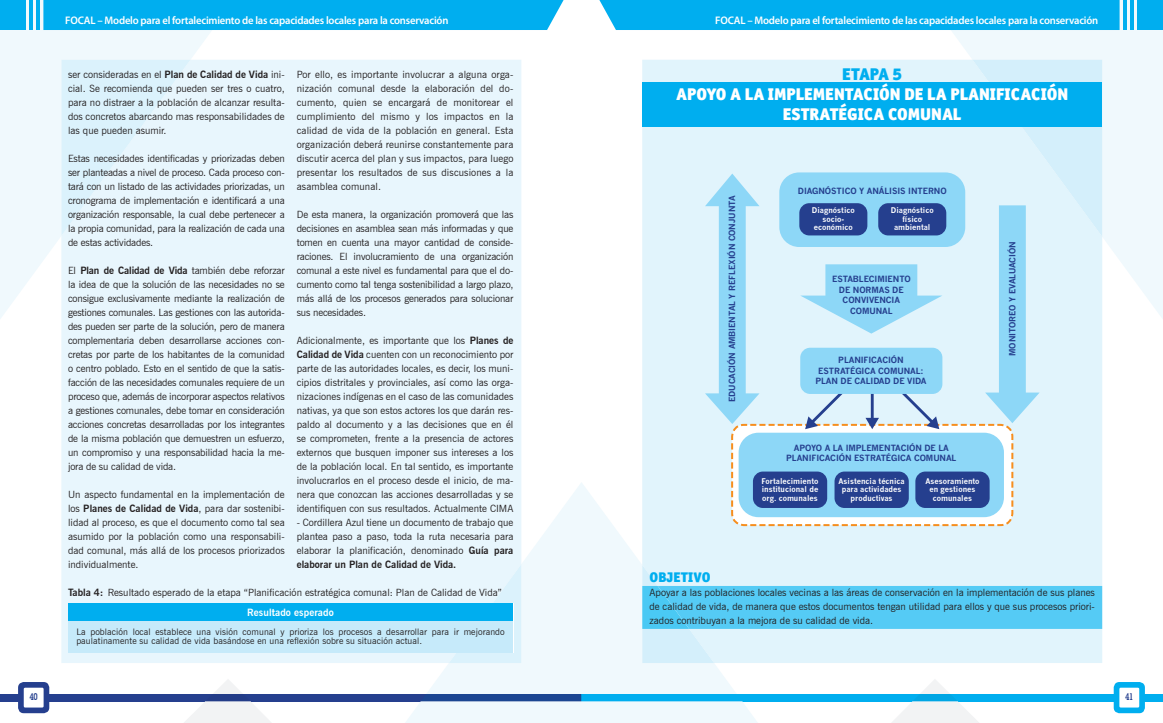
<style>
.page{position:relative;width:1163px;height:723px;background:#fff}
.page>*{position:absolute;margin:0;border:0;box-sizing:border-box;transform-origin:0 0}
.t1{font:900 17px/20px "Officina San ITC";color:#fff;text-align:center}
.t2{font:900 17px "Officina San ITC";letter-spacing:-.025em;color:#00aeef}
.t3{font:900 14px "Officina San ITC";color:#00aeef}
.t4{font:600 11px "Myriad Pro";letter-spacing:-.02em;color:#fff}
.t5{font:10px/14px "News Gothic BT";color:#231f20;text-align:justify}
.t6{font:700 10px "News Gothic BT";letter-spacing:.01em;color:#fff}
.t7{font:700 9.6px "Geometric Slab 703 BT";color:#253f8e;scale:.83 1}
.t8{font:9px/9px "News Gothic BT";letter-spacing:.01em;color:#231f20}
.t9{font:700 8.4px/10.5px "News Gothic";letter-spacing:-.01em;color:#253f8e;text-align:center}
.t10{font:700 7.7px/8.4px "News Gothic";color:#fff;text-align:center}
.s1{font-weight:700}
</style>
<div class="page">
<div style="left:0;top:694px;width:581px;height:7px;background:#253f8e"></div>
<div style="left:581px;top:694px;width:581px;height:7px;background:#00aeef"></div>
<div style="left:18px;top:682px;width:31px;height:31px;background:#253f8e;border-radius:6px"></div>
<svg style="left:1113px;top:682px;width:31px;height:31px"></svg>
<div style="left:24px;top:688px;width:20px;height:19px;background:#fff"></div>
<div style="left:1119px;top:688px;width:19px;height:19px;background:#fff"></div>
<svg style="left:951px;top:0;width:211px;height:320px;fill:#f0f9fd"></svg>
<svg style="left:0;top:0;width:212px;height:319px;fill:#f0f9fd"></svg>
<svg style="left:890px;top:680px;width:89px;height:43px"></svg>
<svg style="left:183px;top:680px;width:89px;height:43px"></svg>
<div style="left:0;top:0;width:26px;height:30px;background:#00aeef"></div>
<div style="left:1136px;top:0;width:26px;height:30px;background:#00aeef"></div>
<hr style="left:29px;top:0;width:4px;height:30px;background:#00aeef">
<svg style="left:1129px;top:0;width:4px;height:30px"></svg>
<hr style="left:36px;top:0;width:4px;height:30px;background:#00aeef">
<svg style="left:1122px;top:0;width:4px;height:30px"></svg>
<div style="left:43px;top:0;width:521px;height:30px;background:#00aeef"></div>
<div style="left:599px;top:0;width:520px;height:30px;background:#00aeef"></div>
<svg style="left:405px;top:483px;width:353px;height:240px;fill:#f0f9fd"></svg>
<svg style="left:421px;top:694px;width:321px;height:7px"></svg>
<div style="left:61px;top:60px;width:460px;height:603px;background:#e8f6fd"></div>
<svg style="left:61px;top:60px;width:129px;height:176px;background:#e1f4fc"></svg>
<div style="left:642px;top:60px;width:459px;height:505px;background:#e1f4fc"></div>
<div style="left:642px;top:82px;width:459px;height:45px;background:#00aeef"></div>
<svg style="left:642px;top:565px;width:459px;height:98px;background:#a2e1f8"></svg>
<svg style="left:705px;top:60px;width:396px;height:466px;background:#b6e5f7"></svg>
<div style="left:799px;top:203px;width:68px;height:32px;background:#253f8e;border-radius:10px"></div>
<div style="left:878px;top:203px;width:68px;height:32px;background:#253f8e;border-radius:10px"></div>
<div style="left:800px;top:348px;width:142px;height:46px;background:#8dd7f7;border-radius:10px"></div>
<div style="left:738px;top:433px;width:265px;height:84px;background:#8dd7f7;border-radius:20px"></div>
<div style="left:752px;top:471px;width:75px;height:37px;background:#253f8e;border-radius:10px"></div>
<div style="left:834px;top:471px;width:74px;height:37px;background:#253f8e;border-radius:10px"></div>
<div style="left:915px;top:471px;width:74px;height:37px;background:#253f8e;border-radius:10px"></div>
<div style="left:68px;top:604px;width:445px;height:17px;background:#00aeef"></div>
<div style="left:68px;top:621px;width:445px;height:31px;background:#c6eafa"></div>
<svg style="left:449px;top:564px;width:72px;height:99px"></svg>
<p class="t4" style="left:65px;top:13px;width:384px">FOCAL – Modelo para el fortalecimiento de las capacidades locales para la conservación</p>
<p class="t4" style="left:715px;top:13px;width:384px">FOCAL – Modelo para el fortalecimiento de las capacidades locales para la conservación</p>
<p class="t5" style="left:68px;top:67px;width:218px">ser consideradas en el <span class="s1">Plan de Calidad de Vida</span> ini&shy;cial. Se recomienda que pueden ser tres o cuatro, para no distraer a la población de alcanzar resulta&shy;dos concretos abarcando mas responsabilidades de las que pueden asumir.</p>
<p class="t5" style="left:68px;top:151px;width:218px">Estas necesidades identificadas y priorizadas deben ser planteadas a nivel de proceso. Cada proceso con&shy;tará con un listado de las actividades priorizadas, un cronograma de implementación e identificará a una organización responsable, la cual debe pertenecer a la propia comunidad, para la realización de cada una de estas actividades.</p>
<p class="t5" style="left:68px;top:263px;width:218px">El <span class="s1">Plan de Calidad de Vida</span> también debe reforzar la idea de que la solución de las necesidades no se consigue exclusivamente mediante la realización de gestiones comunales. Las gestiones con las autorida&shy;des pueden ser parte de la solución, pero de manera complementaria deben desarrollarse acciones con&shy;cretas por parte de los habitantes de la comunidad o centro poblado. Esto en el sentido de que la satis&shy;facción de las necesidades comunales requiere de un proceso que, además de incorporar aspectos relativos a gestiones comunales, debe tomar en consideración acciones concretas desarrolladas por los integrantes de la misma población que demuestren un esfuerzo, un compromiso y una responsabilidad hacia la me&shy;jora de su calidad de vida.</p>
<p class="t5" style="left:68px;top:487px;width:218px">Un aspecto fundamental en la implementación de los <span class="s1">Planes de Calidad de Vida</span>, para dar sostenibi&shy;lidad al proceso, es que el documento como tal sea asumido por la población como una responsabili&shy;dad comunal, más allá de los procesos priorizados individualmente.</p>
<p class="t5" style="left:297px;top:67px;width:218px">Por ello, es importante involucrar a alguna orga&shy;nización comunal desde la elaboración del do&shy;cumento, quien se encargará de monitorear el cumplimiento del mismo y los impactos en la calidad de vida de la población en general. Esta organización deberá reunirse constantemente para discutir acerca del plan y sus impactos, para luego presentar los resultados de sus discusiones a la asamblea comunal.</p>
<p class="t5" style="left:297px;top:207px;width:218px">De esta manera, la organización promoverá que las decisiones en asamblea sean más informadas y que tomen en cuenta una mayor cantidad de conside&shy;raciones. El involucramiento de una organización comunal a este nivel es fundamental para que el do&shy;cumento como tal tenga sostenibilidad a largo plazo, más allá de los procesos generados para solucionar sus necesidades.</p>
<p class="t5" style="left:297px;top:333px;width:218px">Adicionalmente, es importante que los <span class="s1">Planes de Calidad de Vida</span> cuenten con un reconocimiento por parte de las autoridades locales, es decir, los muni&shy;cipios distritales y provinciales, así como las orga&shy;nizaciones indígenas en el caso de las comunidades nativas, ya que son estos actores los que darán res&shy;paldo al documento y a las decisiones que en él se comprometen, frente a la presencia de actores externos que busquen imponer sus intereses a los de la población local. En tal sentido, es importante involucrarlos en el proceso desde el inicio, de ma&shy;nera que conozcan las acciones desarrolladas y se identifiquen con sus resultados. Actualmente CIMA</p>
<p class="t5" style="left:297px;top:515px;width:218px">- Cordillera Azul tiene un documento de trabajo que plantea paso a paso, toda la ruta necesaria para elaborar la planificación, denominado <span class="s1">Guía para elaborar un Plan de Calidad de Vida.</span></p>
<p class="t5" style="left:68px;top:585px;width:435px"><span class="s1">Tabla 4:</span> Resultado esperado de la etapa “Planificación estratégica comunal: Plan de Calidad de Vida”</p>
<p class="t6" style="left:247px;top:606px;width:88px">Resultado esperado</p>
<p class="t8" style="left:76px;top:628px;width:430px">La población local establece una visión comunal y prioriza los procesos a desarrollar para ir mejorando paulatinamente su calidad de vida basándose en una reflexión sobre su situación actual.</p>
<h1 class="t2" style="left:842px;top:63px;width:61px">ETAPA 5</h1>
<h1 class="t1" style="left:676px;top:83px;width:393px">APOYO A LA IMPLEMENTACIÓN DE LA PLANIFICACIÓN<br>ESTRATÉGICA COMUNAL</h1>
<p class="t9" style="left:726px;top:402px;width:208px;rotate:-90deg">EDUCACIÓN AMBIENTAL Y REFLEXIÓN CONJUNTA</p>
<p class="t9" style="left:797px;top:185px;width:150px">DIAGNÓSTICO Y ANÁLISIS INTERNO</p>
<p class="t10" style="left:811px;top:206px;width:44px">Diagnóstico socio&shy;económico</p>
<p class="t10" style="left:890px;top:206px;width:44px">Diagnóstico físico ambiental</p>
<p class="t9" style="left:832px;top:273px;width:80px">ESTABLECIMIENTO<br>DE NORMAS DE<br>CONVIVENCIA<br>COMUNAL</p>
<p class="t9" style="left:815px;top:355px;width:112px">PLANIFICACIÓN<br>ESTRATÉGICA COMUNAL:<br>PLAN DE CALIDAD DE VIDA</p>
<p class="t9" style="left:786px;top:442px;width:172px">APOYO A LA IMPLEMENTACIÓN DE LA<br>PLANIFICACIÓN ESTRATÉGICA COMUNAL</p>
<p class="t10" style="left:761px;top:477px;width:58px;text-align:justify">Fortalecimiento institucional de org. comunales</p>
<p class="t10" style="left:838px;top:477px;width:68px">Asistencia técnica para actividades productivas</p>
<p class="t10" style="left:925px;top:477px;width:56px">Asesoramiento en gestiones comunales</p>
<p class="t9" style="left:1006px;top:356px;width:116px;rotate:-90deg">MONITOREO Y EVALUACIÓN</p>
<h2 class="t3" style="left:649px;top:568px;width:62px">OBJETIVO</h2>
<p class="t5" style="left:649px;top:585px;width:447px">Apoyar a las poblaciones locales vecinas a las áreas de conservación en la implementación de sus planes de calidad de vida, de manera que estos documentos tengan utilidad para ellos y que sus procesos priori&shy;zados contribuyan a la mejora de su calidad de vida.</p>
<p class="t7" style="left:29px;top:691px;width:12px">40</p>
<p class="t7" style="left:1124px;top:691px;width:12px">41</p>
</div>
